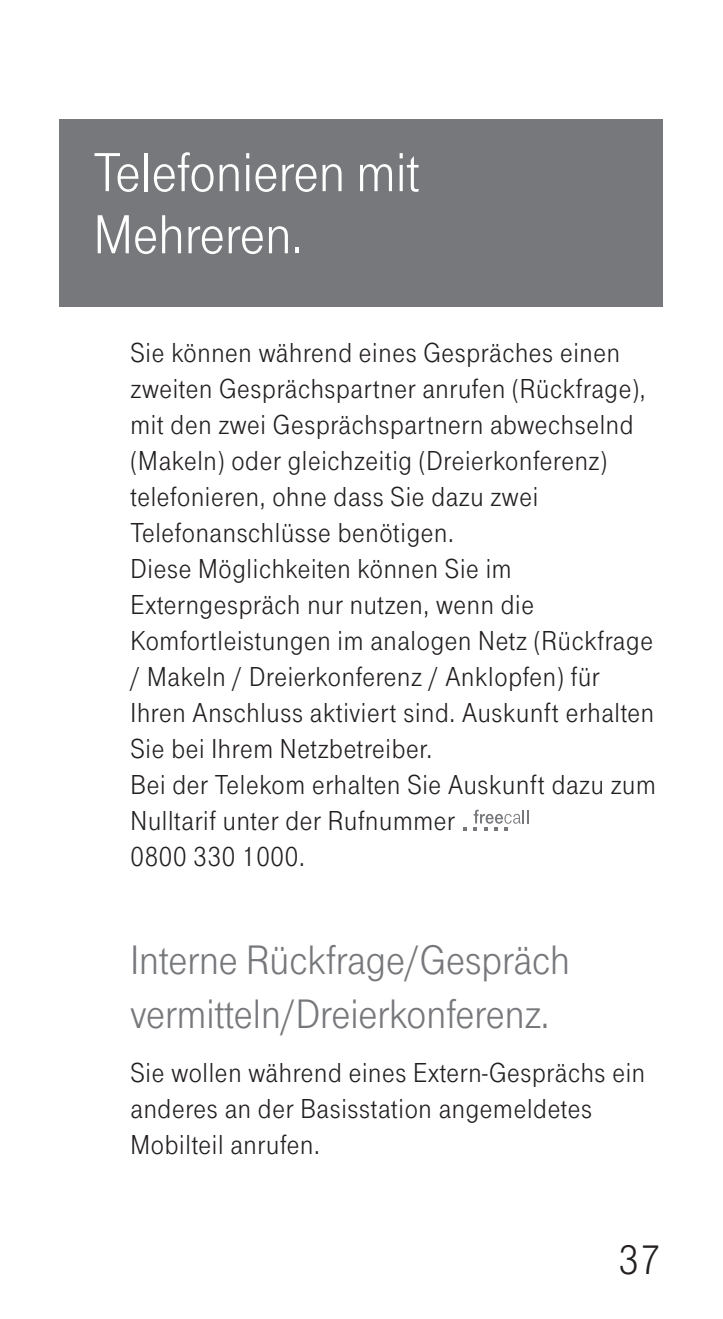
<style>
.page{position:relative;width:723px;height:1319px;background:#fff}
.page>*{position:absolute;margin:0;border:0;box-sizing:border-box;transform-origin:0 0}
.t1{font:57px/62.1px "Tele Grotesk Norm";color:#fff}
.t2{font:42.6px/54px "Tele Grotesk Norm";color:#76787b}
.t3{font:42.6px "Tele Grotesk Norm";color:#231f20}
.t4{font:28.5px/36px "Tele Grotesk Norm";letter-spacing:.025em;color:#231f20}
</style>
<div class="page">
<svg style="left:463px;top:827px;width:4px;height:3px"></svg>
<svg style="left:474px;top:809px;width:54px;height:21px"></svg>
<div style="left:60px;top:119px;width:603px;height:187px;background:#76787b"></div>
<h1 class="t1" style="left:94px;top:146px;width:328px">Telefonieren mit<br>Mehreren.</h1>
<p class="t4" style="left:131px;top:336px;width:527px">Sie können während eines Gespräches einen zweiten Gesprächs partner anrufen (Rückfrage), mit den zwei Gesprächs partnern abwechselnd (Makeln) oder gleichzeitig (Dreierkonferenz) telefonieren, ohne dass Sie dazu zwei Telefonanschlüsse benötigen.<br>Diese Möglichkeiten können Sie im Externgespräch nur nutzen, wenn die Komfortleistungen im analogen Netz (Rückfrage / Makeln / Dreierkonferenz / Anklopfen) für Ihren Anschluss aktiviert sind. Auskunft erhalten Sie bei Ihrem Netzbetreiber.<br>Bei der Telekom erhalten Sie Auskunft dazu zum Nulltarif unter der Rufnummer<br>0800 330 1000.</p>
<h2 class="t2" style="left:131px;top:936px;width:441px">Interne Rückfrage/Gespräch vermitteln/Dreierkonferenz.</h2>
<p class="t4" style="left:131px;top:1056px;width:516px">Sie wollen während eines Extern-Gesprächs ein anderes an der Basisstation angemeldetes<br>Mobilteil anrufen.</p>
<h2 class="t3" style="left:619px;top:1245px;width:43px">37</h2>
</div>
